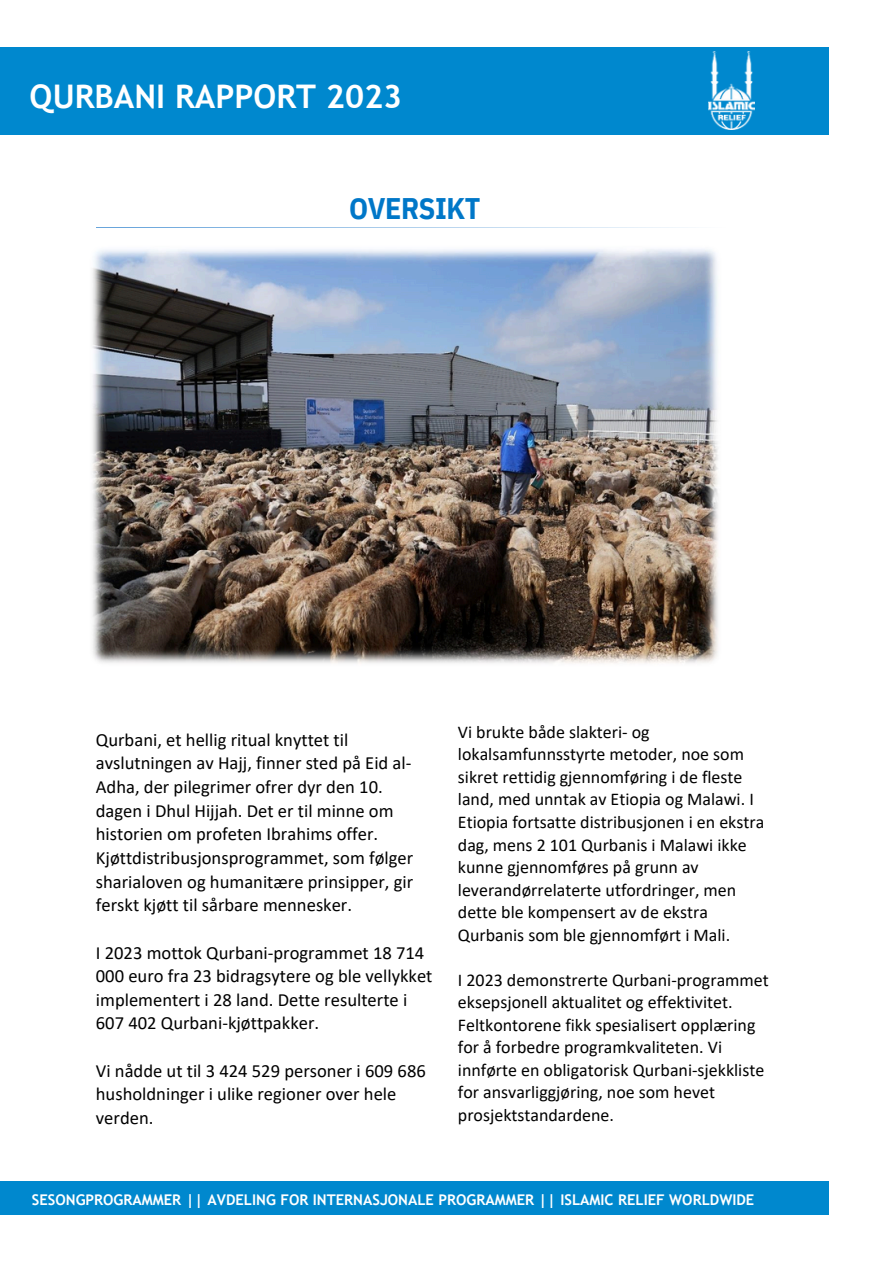
<style>
.page{position:relative;width:894px;height:1264px;background:#fff}
.page>*{position:absolute;margin:0;border:0;box-sizing:border-box;transform-origin:0 0}
.t1{font:700 32.55px "Trebuchet MS";color:#fff}
.t2{font:700 29.7px "IBM Plex Sans Cond";letter-spacing:-.015em;color:#0077c8}
.t3{font:18.6px/23.7px "Calibri";color:#000}
.t4{font:18px/22.5px "Calibri";color:#000}
.t5{font:700 14.7px "Trebuchet MS";color:#fff}
</style>
<div class="page">
<svg style="left:96px;top:227px;width:592px;height:1px"></svg>
<img style="left:92px;top:249px;width:626px;height:414px">
<div style="left:0;top:47px;width:828px;height:88px;background:#0088ce"></div>
<img style="left:708px;top:52px;width:46px;height:77px">
<div style="left:0;top:1181px;width:828px;height:34px;background:#0088ce"></div>
<h2 class="t1" style="left:30px;top:78px;width:374px">QURBANI RAPPORT 2023</h2>
<h2 class="t2" style="left:349px;top:188px;width:133px">OVERSIKT</h2>
<h1 class="t3" style="left:96px;top:729px;width:319px">Qurbani, et hellig ritual knyttet til avslutningen av Hajj, finner sted på Eid al-Adha, der pilegrimer ofrer dyr den 10. dagen i Dhul Hijjah. Det er til minne om historien om profeten Ibrahims offer.<br>Kjøttdistribusjonsprogrammet, som følger sharialoven og humanitære prinsipper, gir ferskt kjøtt til sårbare mennesker.</h1>
<p class="t3" style="left:96px;top:942px;width:338px">I 2023 mottok Qurbani-programmet 18 714<br>000 euro fra 23 bidragsytere og ble vellykket implementert i 28 land. Dette resulterte i 607 402 Qurbani-kjøttpakker.</p>
<h2 class="t3" style="left:96px;top:1060px;width:331px">Vi nådde ut til 3 424 529 personer i 609 686 husholdninger i ulike regioner over hele verden.</h2>
<p class="t4" style="left:458px;top:722px;width:308px">Vi brukte både slakteri- og lokalsamfunnsstyrte metoder, noe som sikret rettidig gjennomføring i de fleste land, med unntak av Etiopia og Malawi. I Etiopia fortsatte distribusjonen i en ekstra dag, mens 2 101 Qurbanis i Malawi ikke kunne gjennomføres på grunn av leverandørrelaterte utfordringer, men dette ble kompensert av de ekstra Qurbanis som ble gjennomført i Mali.</p>
<p class="t4" style="left:458px;top:969px;width:312px">I 2023 demonstrerte Qurbani-programmet eksepsjonell aktualitet og effektivitet.<br>Feltkontorene fikk spesialisert opplæring for å forbedre programkvaliteten. Vi innførte en obligatorisk Qurbani-sjekkliste for ansvarliggjøring, noe som hevet prosjektstandardene.</p>
<h2 class="t5" style="left:32px;top:1191px;width:723px">SESONGPROGRAMMER || AVDELING FOR INTERNASJONALE PROGRAMMER || ISLAMIC RELIEF WORLDWIDE</h2>
</div>
